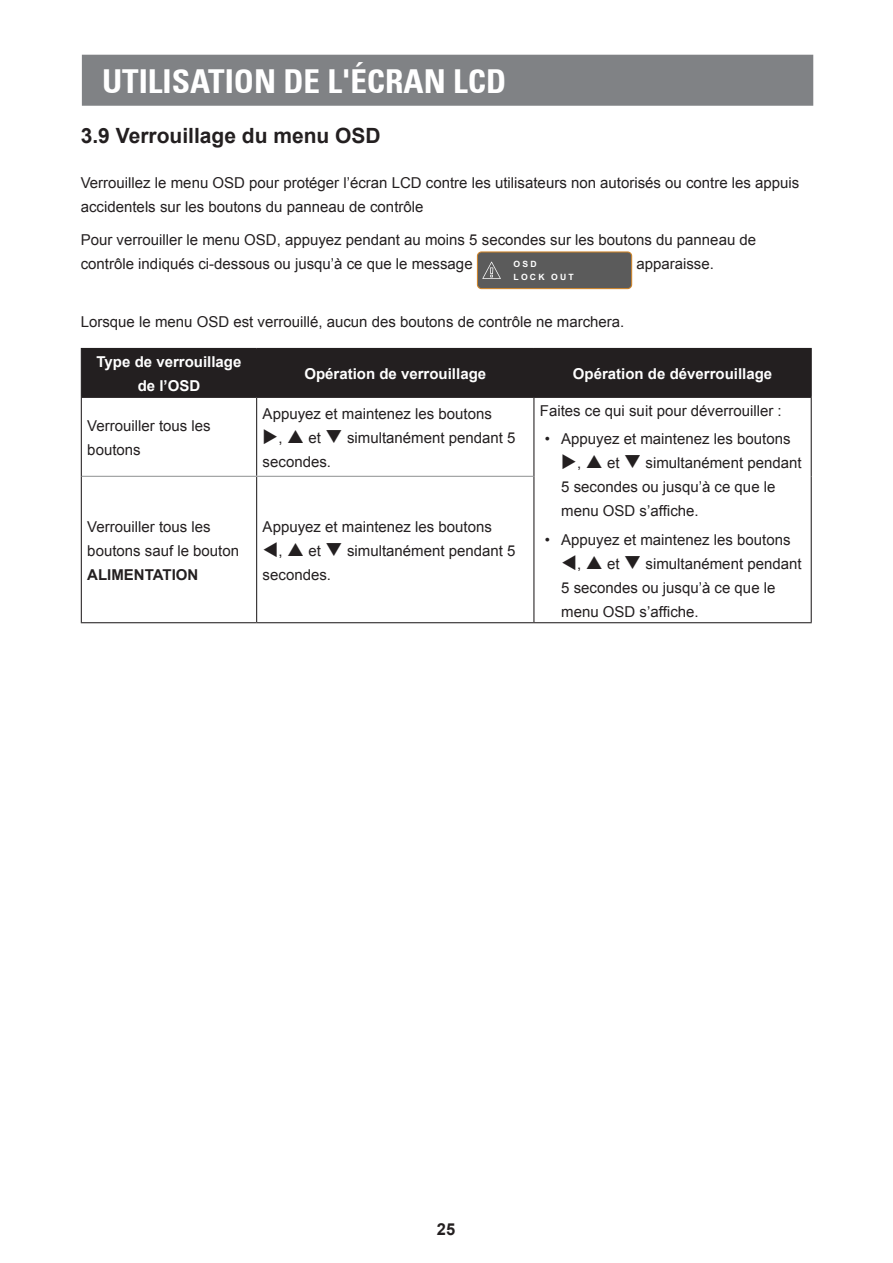
<style>
.page{position:relative;width:893px;height:1263px;background:#fff}
.page>*{position:absolute;margin:0;border:0;box-sizing:border-box;transform-origin:0 0}
.t1{font:700 condensed 33px "Univers 67";color:#fff}
.Head1_NonTOC{font:700 21px "Arial";color:#231f20}
.t2{font:700 16.5px "Arial";color:#231f20}
.Body{font:15px/24px "Arial";color:#231f20}
.Body-2{font:700 15px/24px "Arial";color:#fff;text-align:center}
.t3{font:700 8.7px/12.5px "Arial";letter-spacing:.25em;color:#fff}
.s1{font-weight:700}
</style>
<div class="page">
<div style="left:82px;top:55px;width:731px;height:51px;background:#808285;border:2px solid #808285"></div>
<div style="left:477px;top:252px;width:155px;height:37px;background:#5b5b5b;border-radius:4px"></div>
<div style="left:477px;top:251px;width:155px;height:38px;border:1px solid #cd842b;border-radius:4px"></div>
<svg style="left:482px;top:262px;width:19px;height:17px"></svg>
<div style="left:82px;top:349px;width:729px;height:48px;background:#231f20"></div>
<hr style="left:81px;top:398px;width:1px;height:78px;background:#231f20">
<hr style="left:256px;top:398px;width:1px;height:78px;background:#231f20">
<hr style="left:533px;top:398px;width:1px;height:78px;background:#231f20">
<hr style="left:811px;top:398px;width:1px;height:78px;background:#231f20">
<hr style="left:81px;top:476px;width:1px;height:146px;background:#231f20">
<hr style="left:256px;top:477px;width:1px;height:145px;background:#231f20">
<hr style="left:533px;top:476px;width:1px;height:146px;background:#231f20">
<hr style="left:811px;top:476px;width:1px;height:146px;background:#231f20">
<hr style="left:81px;top:622px;width:176px;height:1px;background:#231f20">
<hr style="left:257px;top:622px;width:277px;height:1px;background:#231f20">
<hr style="left:534px;top:622px;width:278px;height:1px;background:#231f20">
<hr style="left:82px;top:476px;width:175px;height:1px;background:#949698">
<hr style="left:257px;top:476px;width:276px;height:1px;background:#949698">
<hr style="left:81px;top:348px;width:176px;height:1px;background:#231f20">
<hr style="left:81px;top:349px;width:1px;height:48px;background:#231f20">
<hr style="left:257px;top:348px;width:277px;height:1px;background:#231f20">
<hr style="left:256px;top:349px;width:1px;height:48px;background:#231f20">
<hr style="left:534px;top:348px;width:278px;height:1px;background:#231f20">
<hr style="left:533px;top:349px;width:1px;height:48px;background:#231f20">
<hr style="left:811px;top:349px;width:1px;height:48px;background:#231f20">
<hr style="left:81px;top:397px;width:176px;height:1px;background:#231f20">
<hr style="left:257px;top:397px;width:277px;height:1px;background:#231f20">
<hr style="left:534px;top:397px;width:278px;height:1px;background:#231f20">
<h1 class="t1" style="left:102px;top:61px;width:406px">UTILISATION DE L'ÉCRAN LCD</h1>
<p class="Head1_NonTOC" style="left:81px;top:121px;width:301px">3.9 Verrouillage du menu OSD</p>
<p class="Body" style="left:81px;top:171px;width:720px">Verrouillez le menu OSD pour protéger l’écran LCD contre les utilisateurs non autorisés ou contre les appuis accidentels sur les boutons du panneau de contrôle</p>
<p class="Body" style="left:81px;top:228px;width:677px">Pour verrouiller le menu OSD, appuyez pendant au moins 5 secondes sur les boutons du panneau de contrôle indiqués ci-dessous ou jusqu’à ce que le message</p>
<p class="t3" style="left:514px;top:259px;width:62px">OSD<br>LOCK OUT</p>
<p class="Body" style="left:636px;top:252px;width:79px">apparaisse.</p>
<p class="Body" style="left:81px;top:310px;width:545px">Lorsque le menu OSD est verrouillé, aucun des boutons de contrôle ne marchera.</p>
<p class="Body-2" style="left:97px;top:350px;width:146px">Type de verrouillage de l’OSD</p>
<p class="Body-2" style="left:304px;top:362px;width:183px">Opération de verrouillage</p>
<p class="Body-2" style="left:573px;top:362px;width:201px">Opération de déverrouillage</p>
<p class="Body" style="left:87px;top:414px;width:125px">Verrouiller tous les boutons</p>
<p class="Body" style="left:540px;top:399px;width:243px">Faites ce qui suit pour déverrouiller :</p>
<p class="Body" style="left:545px;top:427px;width:247px">• Appuyez et maintenez les boutons</p>
<p class="Body" style="left:561px;top:451px;width:21px">◆,</p>
<p class="Body" style="left:263px;top:402px;width:231px">Appuyez et maintenez les boutons</p>
<p class="Body" style="left:263px;top:426px;width:21px">◆,</p>
<p class="Body" style="left:263px;top:426px;width:254px;text-indent:46px">et ❑ simultanément pendant 5 secondes.</p>
<p class="Body" style="left:561px;top:451px;width:242px;text-indent:46px">et ❑ simultanément pendant<br>5 secondes ou jusqu’à ce que le menu OSD s’affiche.</p>
<p class="Body" style="left:545px;top:528px;width:247px">• Appuyez et maintenez les boutons</p>
<p class="Body" style="left:561px;top:552px;width:21px">▼,</p>
<p class="Body" style="left:87px;top:515px;width:153px">Verrouiller tous les boutons sauf le bouton<br><span class="s1">ALIMENTATION</span></p>
<p class="Body" style="left:263px;top:515px;width:231px">Appuyez et maintenez les boutons</p>
<p class="Body" style="left:263px;top:539px;width:21px">▼,</p>
<p class="Body" style="left:263px;top:539px;width:254px;text-indent:46px">et ❑ simultanément pendant 5 secondes.</p>
<p class="Body" style="left:561px;top:552px;width:242px;text-indent:46px">et ❑ simultanément pendant<br>5 secondes ou jusqu’à ce que le menu OSD s’affiche.</p>
<p class="t2" style="left:437px;top:1218px;width:20px">25</p>
</div>
